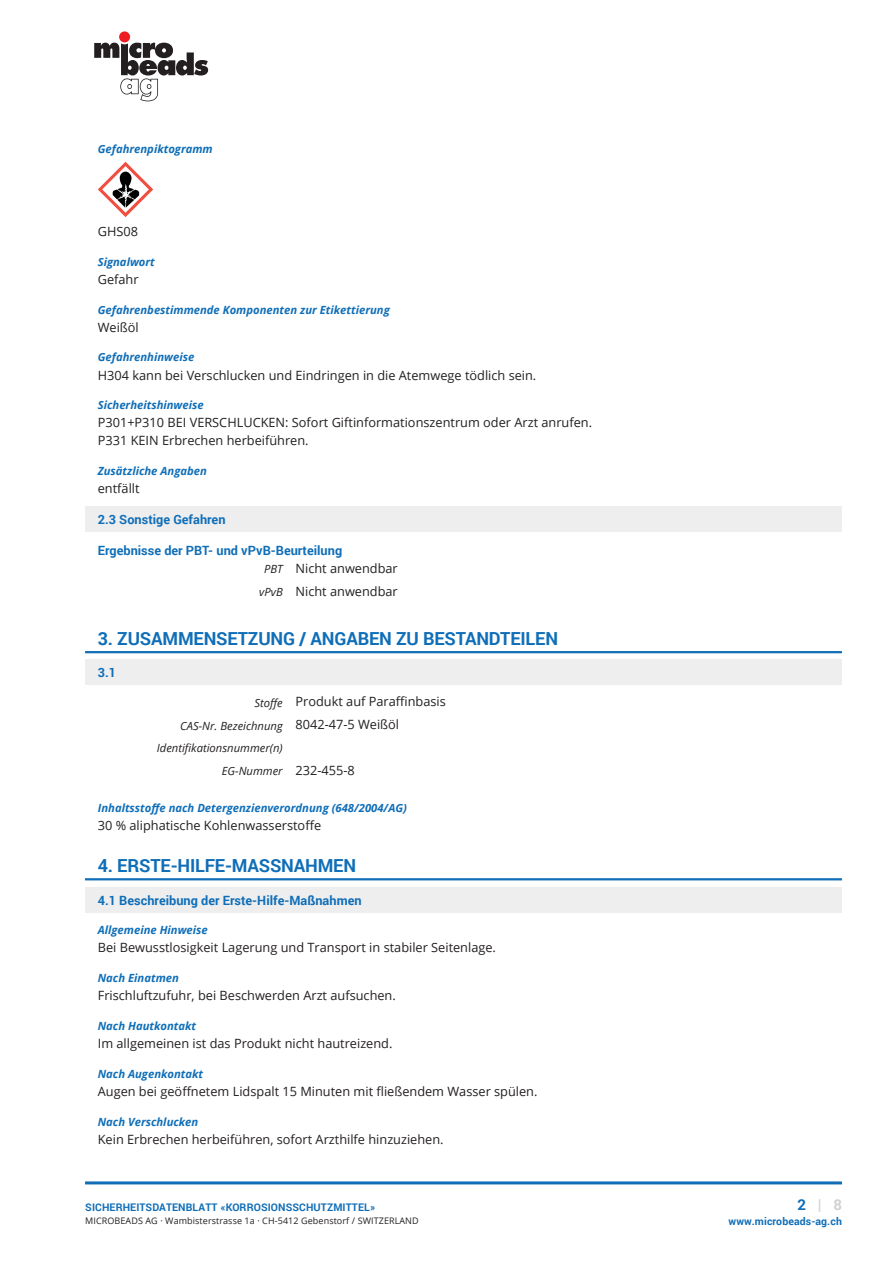
<style>
.page{position:relative;width:893px;height:1263px;background:#fff}
.page>*{position:absolute;margin:0;border:0;box-sizing:border-box;transform-origin:0 0}
.t1{font:700 18px "Roboto";letter-spacing:-.01em;color:#0f6eb8}
.t2{font:700 15px "Roboto";color:#d1d2d4}
.t3{font:12.75px/18px "Open Sans";color:#231f20}
.t4{font:700 12.75px "Roboto";color:#0f6eb8}
.t5{font:italic 700 11.25px "Open Sans";color:#0f6eb8}
.t6{font:italic 11.25px "Open Sans";color:#231f20}
.t7{font:700 10.5px "Roboto";letter-spacing:.01em;color:#0f6eb8}
.t8{font:9px "Open Sans";letter-spacing:.01em;color:#231f20}
.s1{font-style:italic;font-size:11.25px}
.s2{font-style:normal;font-size:12.75px}
.s3{color:#0f6eb8}
</style>
<div class="page">
<hr style="left:85px;top:1181px;width:757px;height:3px;background:#0f6eb8">
<div style="left:85px;top:506px;width:757px;height:26px;background:#eeeeef"></div>
<hr style="left:85px;top:651px;width:757px;height:2px;background:#0f6eb8">
<div style="left:85px;top:660px;width:757px;height:25px;background:#eeeeef"></div>
<hr style="left:85px;top:878px;width:757px;height:2px;background:#0f6eb8">
<div style="left:85px;top:887px;width:757px;height:25px;background:#eeeeef"></div>
<svg style="left:98px;top:162px;width:55px;height:55px"></svg>
<svg style="left:94px;top:43px;width:114px;height:58px"></svg>
<div style="left:119px;top:31px;width:11px;height:11px;background:#ee1d23;border-radius:50%"></div>
<p class="t5" style="left:98px;top:141px;width:116px">Gefahrenpiktogramm</p>
<p class="t3" style="left:98px;top:222px;width:42px">GHS08</p>
<p class="t5" style="left:98px;top:254px;width:59px">Signalwort</p>
<p class="t3" style="left:98px;top:270px;width:42px">Gefahr</p>
<p class="t5" style="left:98px;top:302px;width:293px">Gefahrenbestimmende Komponenten zur Etikettierung</p>
<p class="t3" style="left:98px;top:318px;width:43px">Weißöl</p>
<p class="t5" style="left:98px;top:349px;width:98px">Gefahrenhinweise</p>
<p class="t3" style="left:98px;top:365px;width:440px">H304 kann bei Verschlucken und Eindringen in die Atemwege tödlich sein.</p>
<p class="t5" style="left:98px;top:397px;width:107px">Sicherheitshinweise</p>
<p class="t3" style="left:98px;top:413px;width:496px">P301+P310 BEI VERSCHLUCKEN: Sofort Giftinformationszentrum oder Arzt anrufen.<br>P331 KEIN Erbrechen herbeiführen.</p>
<p class="t5" style="left:98px;top:463px;width:111px">Zusätzliche Angaben</p>
<p class="t3" style="left:98px;top:479px;width:43px">entfällt</p>
<p class="t4" style="left:98px;top:510px;width:129px">2.3 Sonstige Gefahren</p>
<p class="t4" style="left:98px;top:541px;width:246px">Ergebnisse der PBT- und vPvB-Beurteilung</p>
<p class="t3" style="left:259px;top:556px;width:140px;line-height:22.8px;text-align:center"><span class="s1">PBT</span> Nicht anwendbar <span class="s1">vPvB</span> Nicht anwendbar</p>
<h1 class="t1" style="left:98px;top:625px;width:462px">3. ZUSAMMENSETZUNG / ANGABEN ZU BESTANDTEILEN</h1>
<p class="t4" style="left:98px;top:664px;width:20px">3.1</p>
<p class="t3" style="left:255px;top:692px;width:193px"><span class="s1">Stoffe</span> Produkt auf Paraffinbasis</p>
<p class="t6" style="left:180px;top:718px;width:220px">CAS-Nr. Bezeichnung <span class="s2">8042-47-5 Weißöl</span></p>
<p class="t6" style="left:157px;top:741px;width:127px">Identifikationsnummer(n)</p>
<p class="t6" style="left:222px;top:763px;width:134px">EG-Nummer <span class="s2">232-455-8</span></p>
<p class="t5" style="left:98px;top:799px;width:311px">Inhaltsstoffe nach Detergenzienverordnung (648/2004/AG)</p>
<p class="t3" style="left:98px;top:815px;width:225px">30 % aliphatische Kohlenwasserstoffe</p>
<h1 class="t1" style="left:98px;top:853px;width:260px">4. ERSTE-HILFE-MASSNAHMEN</h1>
<p class="t4" style="left:98px;top:891px;width:265px">4.1 Beschreibung der Erste-Hilfe-Maßnahmen</p>
<p class="t5" style="left:98px;top:922px;width:111px">Allgemeine Hinweise</p>
<p class="t3" style="left:98px;top:938px;width:400px">Bei Bewusstlosigkeit Lagerung und Transport in stabiler Seitenlage.</p>
<p class="t5" style="left:98px;top:970px;width:83px">Nach Einatmen</p>
<p class="t3" style="left:98px;top:986px;width:300px">Frischluftzufuhr, bei Beschwerden Arzt aufsuchen.</p>
<p class="t5" style="left:98px;top:1018px;width:100px">Nach Hautkontakt</p>
<p class="t3" style="left:98px;top:1034px;width:296px">Im allgemeinen ist das Produkt nicht hautreizend.</p>
<p class="t5" style="left:98px;top:1066px;width:107px">Nach Augenkontakt</p>
<p class="t3" style="left:98px;top:1082px;width:441px">Augen bei geöffnetem Lidspalt 15 Minuten mit fließendem Wasser spülen.</p>
<p class="t5" style="left:98px;top:1114px;width:102px">Nach Verschlucken</p>
<p class="t3" style="left:98px;top:1130px;width:347px">Kein Erbrechen herbeiführen, sofort Arzthilfe hinzuziehen.</p>
<p class="t7" style="left:85px;top:1200px;width:291px">SICHERHEITSDATENBLATT «KORROSIONSSCHUTZMITTEL»</p>
<p class="t8" style="left:85px;top:1215px;width:335px">MICROBEADS AG · Wambisterstrasse 1a · CH-5412 Gebenstorf / SWITZERLAND</p>
<p class="t2" style="left:797px;top:1194px;width:46px"><span class="s3">2</span> | 8</p>
<p class="t7" style="left:729px;top:1214px;width:115px">www.microbeads-ag.ch</p>
</div>
